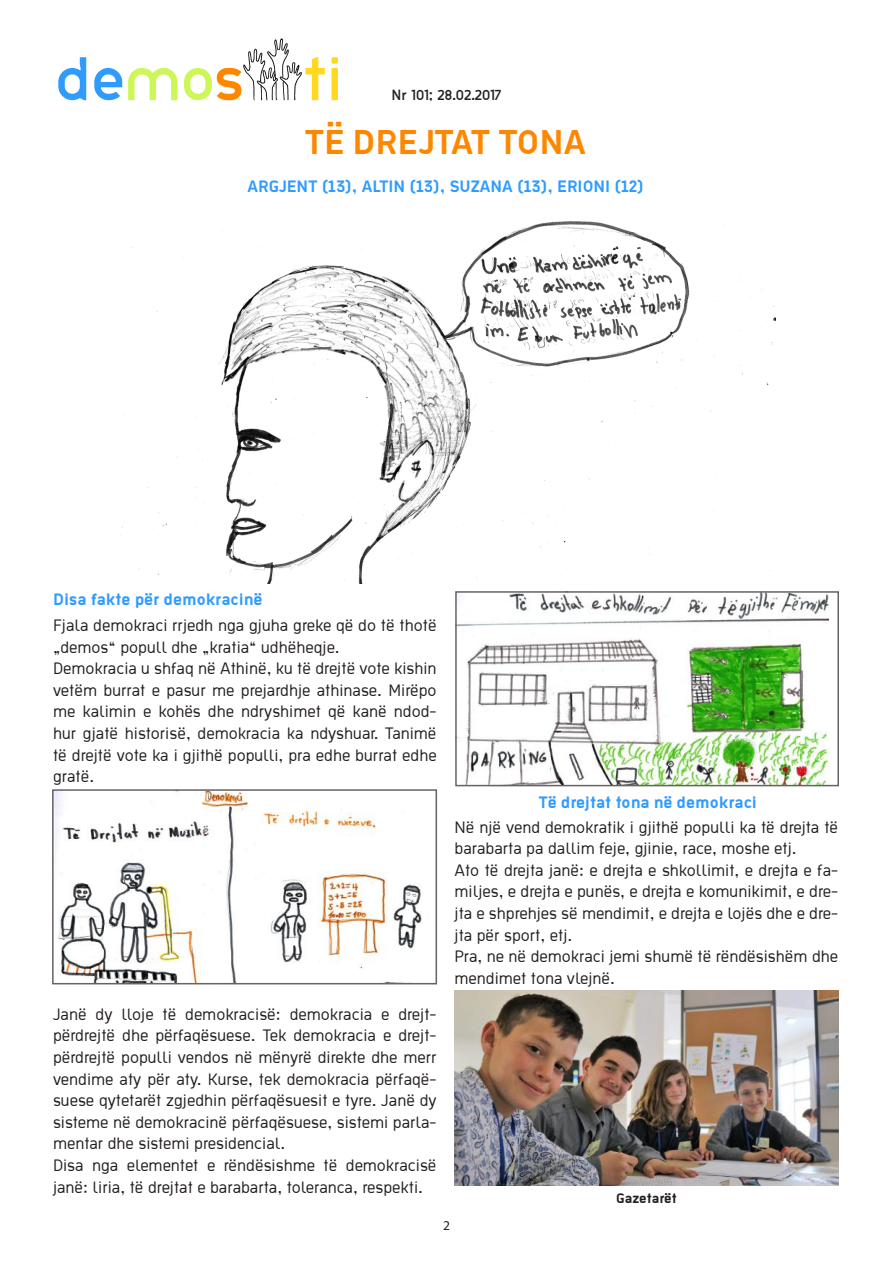
<style>
.page{position:relative;width:893px;height:1263px;background:#fff}
.page>*{position:absolute;margin:0;border:0;box-sizing:border-box;transform-origin:0 0}
.t1{font:700 37.5px "Ekstropia";color:#ff8700}
.t2{font:18px/21.6px "Ekstropia";color:#241f1f}
.t3{font:700 18px "Ekstropia";color:#309bff}
.t4{font:700 15px "Ekstropia";color:#241f1f}
.t5{font:13.5px "Thelbi Kujtesa";color:#241f1f}
.t6{font:13.5px "Myriad Pro";color:#241f1f}
</style>
<div class="page">
<svg style="left:58px;top:57px;width:28px;height:43px"></svg>
<svg style="left:94px;top:68px;width:28px;height:32px"></svg>
<svg style="left:128px;top:68px;width:50px;height:32px"></svg>
<svg style="left:331px;top:57px;width:7px;height:43px"></svg>
<svg style="left:184px;top:38px;width:141px;height:62px"></svg>
<img style="left:120px;top:221px;width:656px;height:362px">
<img style="left:454px;top:991px;width:384px;height:195px">
<img style="left:458px;top:594px;width:371px;height:189px">
<div style="left:455px;top:591px;width:384px;height:195px;border:2px solid #656365"></div>
<img style="left:55px;top:792px;width:367px;height:189px">
<div style="left:52px;top:789px;width:385px;height:195px;border:2px solid #656365"></div>
<p class="t5" style="left:391px;top:85px;width:112px">Nr 101; 28.02.2017</p>
<h1 class="t1" style="left:305px;top:120px;width:282px">TË DREJTAT TONA</h1>
<p class="t3" style="left:248px;top:176px;width:398px">ARGJENT (13), ALTIN (13), SUZANA (13), ERIONI (12)</p>
<p class="t3" style="left:53px;top:589px;width:211px">Disa fakte për demokracinë</p>
<p class="t2" style="left:53px;top:614px;width:385px">Fjala demokraci rrjedh nga gjuha greke që do të thotë „demos“ popull dhe „kratia“ udhëheqje.<br>Demokracia u shfaq në Athinë, ku të drejtë vote kishin vetëm burrat e pasur me prejardhje athinase. Mirëpo me kalimin e kohës dhe ndryshimet që kanë ndod&shy;hur gjatë historisë, demokracia ka ndyshuar. Tanimë të drejtë vote ka i gjithë populli, pra edhe burrat edhe gratë.</p>
<p class="t2" style="left:53px;top:1002px;width:385px">Janë dy lloje të demokracisë: demokracia e drejt&shy;përdrejtë dhe përfaqësuese. Tek demokracia e drejt&shy;përdrejtë populli vendos në mënyrë direkte dhe merr vendime aty për aty. Kurse, tek demokracia përfaqë&shy;suese qytetarët zgjedhin përfaqësuesit e tyre. Janë dy sisteme në demokracinë përfaqësuese, sistemi parla&shy;mentar dhe sistemi presidencial.<br>Disa nga elementet e rëndësishme të demokracisë janë: liria, të drejtat e barabarta, toleranca, respekti.</p>
<p class="t3" style="left:539px;top:791px;width:219px">Të drejtat tona në demokraci</p>
<p class="t2" style="left:455px;top:815px;width:385px">Në një vend demokratik i gjithë populli ka të drejta të barabarta pa dallim feje, gjinie, race, moshe etj.<br>Ato të drejta janë: e drejta e shkollimit, e drejta e fa&shy;miljes, e drejta e punës, e drejta e komunikimit, e dre&shy;jta e shprehjes së mendimit, e drejta e lojës dhe e dre&shy;jta për sport, etj.<br>Pra, ne në demokraci jemi shumë të rëndësishëm dhe mendimet tona vlejnë.</p>
<p class="t4" style="left:616px;top:1189px;width:62px">Gazetarët</p>
<p class="t6" style="left:443px;top:1217px;width:8px">2</p>
</div>
